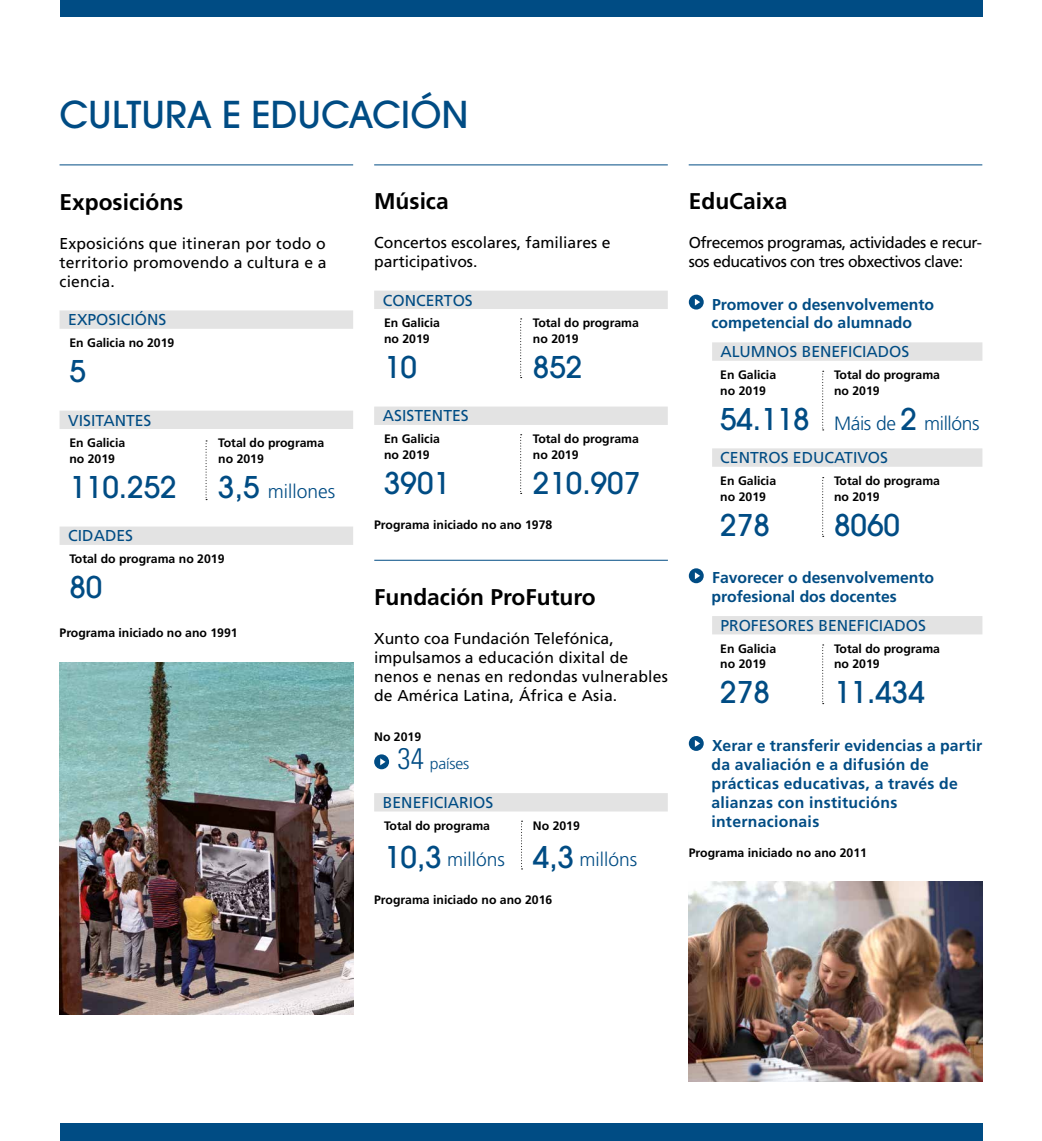
<style>
.page{position:relative;width:1042px;height:1141px;background:#fff}
.page>*{position:absolute;margin:0;border:0;box-sizing:border-box;transform-origin:0 0}
.t1{font:500 36.75px "Avant Garde LT";color:#004c84}
.t2{font:500 29.75px "Avant Garde LT";color:#004c84}
.t3{font:700 22.75px "Frutiger";color:#000}
.t4{font:300 19.25px "Frutiger";color:#004c84}
.t5{font:300 19.25px "Frutiger";letter-spacing:-.02em;color:#004c84}
.t6{font:15.75px/18.9px "Frutiger";color:#000}
.t7{font:700 15.75px/18.9px "Frutiger";letter-spacing:.005em;color:#004c84}
.t8{font:15.75px "Frutiger";color:#004c84}
.t9{font:15.75px/18.9px "Frutiger";letter-spacing:-.03em;color:#000}
.t10{font:300 15.75px "Frutiger";letter-spacing:-.01em;color:#004c84}
.t11{font:700 12.25px "La Caixa Frutiger";color:#000}
.t12{font:700 12.25px "Frutiger";color:#000}
.s1{font-family:"Avant Garde LT";font-weight:500;font-size:29.75px}
.s2{font-family:"Univers LT Std";font-stretch:condensed;font-size:29.75px}
</style>
<div class="page">
<div style="left:60px;top:0;width:922px;height:17px;background:#004c84"></div>
<div style="left:60px;top:1124px;width:922px;height:17px;background:#004c84"></div>
<svg style="left:520px;top:318px;width:2px;height:60px"></svg>
<svg style="left:520px;top:434px;width:2px;height:60px"></svg>
<hr style="left:374px;top:164px;width:294px;height:1px;background:#004c84">
<div style="left:374px;top:291px;width:294px;height:18px;background:#e3e3e3"></div>
<div style="left:374px;top:407px;width:294px;height:18px;background:#e3e3e3"></div>
<hr style="left:374px;top:560px;width:294px;height:1px;background:#004c84">
<div style="left:374px;top:793px;width:294px;height:18px;background:#e3e3e3"></div>
<div style="left:374px;top:754px;width:15px;height:15px;background:#004c84;border-radius:50%"></div>
<svg style="left:380px;top:758px;width:5px;height:7px"></svg>
<svg style="left:521px;top:821px;width:1px;height:48px"></svg>
<div style="left:712px;top:342px;width:270px;height:19px;background:#e3e3e3"></div>
<div style="left:712px;top:448px;width:270px;height:19px;background:#e3e3e3"></div>
<div style="left:712px;top:616px;width:270px;height:18px;background:#e3e3e3"></div>
<svg style="left:689px;top:295px;width:15px;height:15px"></svg>
<svg style="left:695px;top:299px;width:5px;height:7px"></svg>
<div style="left:689px;top:568px;width:15px;height:15px;background:#004c84;border-radius:50%"></div>
<svg style="left:695px;top:572px;width:5px;height:7px"></svg>
<svg style="left:689px;top:736px;width:15px;height:15px"></svg>
<svg style="left:695px;top:740px;width:5px;height:7px"></svg>
<img style="left:689px;top:882px;width:293px;height:199px">
<svg style="left:822px;top:371px;width:2px;height:59px"></svg>
<svg style="left:822px;top:477px;width:2px;height:60px"></svg>
<svg style="left:822px;top:645px;width:2px;height:59px"></svg>
<hr style="left:689px;top:164px;width:293px;height:1px;background:#004c84">
<div style="left:60px;top:310px;width:293px;height:19px;background:#e3e3e3"></div>
<div style="left:60px;top:411px;width:293px;height:18px;background:#e3e3e3"></div>
<div style="left:60px;top:527px;width:293px;height:18px;background:#e3e3e3"></div>
<svg style="left:206px;top:441px;width:1px;height:59px"></svg>
<hr style="left:60px;top:164px;width:293px;height:1px;background:#004c84">
<img style="left:60px;top:662px;width:293px;height:353px">
<h1 class="t1" style="left:60px;top:92px;width:410px">CULTURA E EDUCACIÓN</h1>
<h3 class="t3" style="left:60px;top:189px;width:125px">Exposicións</h3>
<p class="t6" style="left:60px;top:234px;width:269px;text-align:justify">Exposicións que itineran por todo o territorio promovendo a cultura e a ciencia.</p>
<p class="t8" style="left:68px;top:311px;width:100px">EXPOSICIÓNS</p>
<p class="t11" style="left:69px;top:336px;width:106px">En Galicia no 2019</p>
<h2 class="t2" style="left:69px;top:353px;width:18px">5</h2>
<p class="t8" style="left:68px;top:411px;width:85px">VISITANTES</p>
<p class="t11" style="left:69px;top:436px;width:57px">En Galicia</p>
<p class="t11" style="left:218px;top:436px;width:107px">Total do programa</p>
<p class="t11" style="left:69px;top:452px;width:47px">no 2019</p>
<p class="t11" style="left:218px;top:452px;width:47px">no 2019</p>
<h2 class="t2" style="left:69px;top:469px;width:109px">110.252</h2>
<h3 class="t4" style="left:218px;top:480px;width:118px"><span class="s1">3,5</span> millones</h3>
<p class="t8" style="left:68px;top:527px;width:66px">CIDADES</p>
<p class="t11" style="left:69px;top:552px;width:156px">Total do programa no 2019</p>
<h2 class="t2" style="left:69px;top:569px;width:35px">80</h2>
<p class="t12" style="left:60px;top:625px;width:180px">Programa iniciado no ano 1991</p>
<h3 class="t3" style="left:374px;top:188px;width:76px">Música</h3>
<p class="t6" style="left:374px;top:233px;width:238px">Concertos escolares, familiares e participativos.</p>
<p class="t8" style="left:383px;top:291px;width:91px">CONCERTOS</p>
<p class="t11" style="left:384px;top:316px;width:57px">En Galicia</p>
<p class="t11" style="left:533px;top:316px;width:107px">Total do programa</p>
<p class="t11" style="left:384px;top:332px;width:47px">no 2019</p>
<p class="t11" style="left:533px;top:332px;width:47px">no 2019</p>
<h2 class="t2" style="left:384px;top:349px;width:35px">10</h2>
<h2 class="t2" style="left:533px;top:349px;width:51px">852</h2>
<p class="t8" style="left:383px;top:407px;width:87px">ASISTENTES</p>
<p class="t11" style="left:384px;top:432px;width:57px">En Galicia</p>
<p class="t11" style="left:533px;top:432px;width:107px">Total do programa</p>
<p class="t11" style="left:384px;top:448px;width:47px">no 2019</p>
<p class="t11" style="left:533px;top:448px;width:47px">no 2019</p>
<h2 class="t2" style="left:384px;top:464px;width:68px">3901</h2>
<h2 class="t2" style="left:533px;top:464px;width:109px">210.907</h2>
<p class="t12" style="left:374px;top:518px;width:180px">Programa iniciado no ano 1978</p>
<h3 class="t3" style="left:374px;top:584px;width:223px">Fundación ProFuturo</h3>
<p class="t6" style="left:374px;top:629px;width:295px">Xunto coa Fundación Telefónica, impulsamos a educación dixital de nenos e nenas en redondas vulnerables de América Latina, África e Asia.</p>
<p class="t12" style="left:374px;top:729px;width:48px">No 2019</p>
<p class="t10" style="left:397px;top:755px;width:73px"><span class="s2">34</span> países</p>
<p class="t8" style="left:383px;top:793px;width:112px">BENEFICIARIOS</p>
<p class="t11" style="left:384px;top:818px;width:107px">Total do programa</p>
<p class="t11" style="left:533px;top:818px;width:48px">No 2019</p>
<h3 class="t4" style="left:384px;top:849px;width:255px"><span class="s1">10,3</span> millóns <span class="s1">4,3</span> millóns</h3>
<p class="t12" style="left:374px;top:892px;width:180px">Programa iniciado no ano 2016</p>
<h3 class="t3" style="left:689px;top:188px;width:100px">EduCaixa</h3>
<p class="t9" style="left:689px;top:233px;width:295px">Ofrecemos programas, actividades e recur&shy;sos educativos con tres obxectivos clave:</p>
<p class="t7" style="left:711px;top:294px;width:224px">Promover o desenvolvemento competencial do alumnado</p>
<p class="t8" style="left:720px;top:343px;width:190px">ALUMNOS BENEFICIADOS</p>
<p class="t11" style="left:720px;top:368px;width:57px">En Galicia</p>
<p class="t11" style="left:834px;top:368px;width:107px">Total do programa</p>
<p class="t11" style="left:720px;top:383px;width:47px">no 2019</p>
<p class="t11" style="left:834px;top:383px;width:47px">no 2019</p>
<h3 class="t5" style="left:720px;top:412px;width:261px"><span class="s1">54.118</span> Máis de <span class="s1">2</span> millóns</h3>
<p class="t8" style="left:720px;top:449px;width:169px">CENTROS EDUCATIVOS</p>
<p class="t11" style="left:720px;top:474px;width:57px">En Galicia</p>
<p class="t11" style="left:834px;top:474px;width:107px">Total do programa</p>
<p class="t11" style="left:720px;top:489px;width:47px">no 2019</p>
<p class="t11" style="left:834px;top:489px;width:47px">no 2019</p>
<h2 class="t2" style="left:720px;top:506px;width:51px">278</h2>
<h2 class="t2" style="left:834px;top:506px;width:68px">8060</h2>
<p class="t7" style="left:711px;top:568px;width:224px">Favorecer o desenvolvemento profesional dos docentes</p>
<p class="t8" style="left:720px;top:616px;width:207px">PROFESORES BENEFICIADOS</p>
<p class="t11" style="left:720px;top:641px;width:57px">En Galicia</p>
<p class="t11" style="left:834px;top:641px;width:107px">Total do programa</p>
<p class="t11" style="left:720px;top:657px;width:47px">no 2019</p>
<p class="t11" style="left:834px;top:657px;width:47px">no 2019</p>
<h2 class="t2" style="left:720px;top:674px;width:51px">278</h2>
<h2 class="t2" style="left:834px;top:674px;width:92px">11.434</h2>
<p class="t7" style="left:711px;top:736px;width:272px">Xerar e transferir evidencias a partir da avaliación e a difusión de prácticas educativas, a través de alianzas con institucións internacionais</p>
<p class="t12" style="left:689px;top:846px;width:180px">Programa iniciado no ano 2011</p>
</div>
